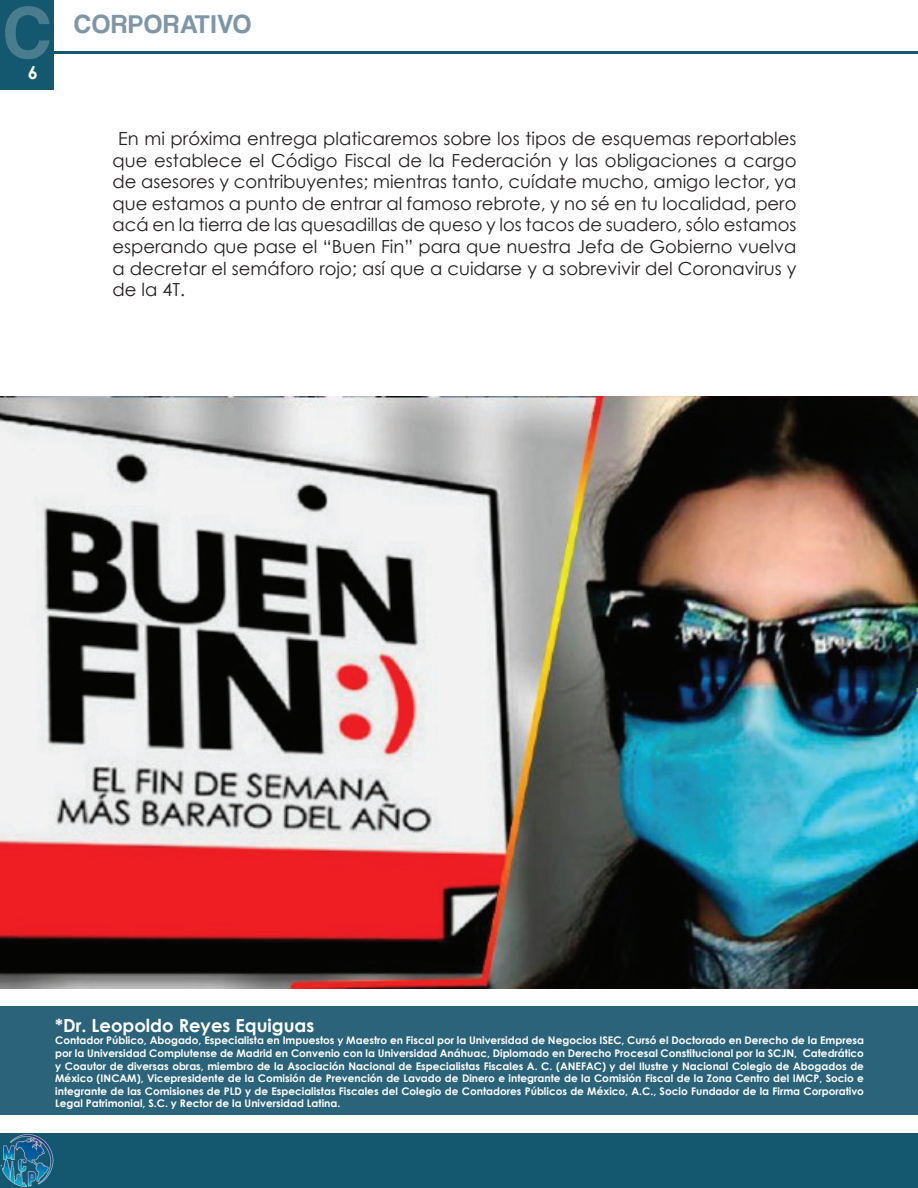
<style>
.page{position:relative;width:918px;height:1188px;background:#fff}
.page>*{position:absolute;margin:0;border:0;box-sizing:border-box;transform-origin:0 0}
.t1{font:75px "Coolvetica Rg";color:#497c8f}
.t2{font:27px "Coolvetica Rg";letter-spacing:.05em;color:#8096a7}
.t3{font:18px/21.6px "Century Gothic";color:#231f20;text-align:justify}
.t4{font:700 18px "Century Gothic";color:#fff}
.t5{font:700 10.5px/12.6px "Century Gothic";color:#fff;text-align:justify}
</style>
<div class="page">
<div style="left:0;top:1134px;width:918px;height:54px;background:#145870"></div>
<hr style="left:0;top:51px;width:918px;height:3px;background:#145870">
<div style="left:0;top:0;width:54px;height:90px;background:#145870"></div>
<img style="left:1px;top:1134px;width:53px;height:54px">
<div style="left:0;top:1007px;width:918px;height:108px;background:#2a637a"></div>
<img style="left:0;top:396px;width:918px;height:593px">
<h1 class="t1" style="left:4px;top:-12px;width:47px">C</h1>
<h3 class="t4" style="left:28px;top:59px;width:12px">6</h3>
<h2 class="t2" style="left:74px;top:8px;width:179px">CORPORATIVO</h2>
<p class="t3" style="left:112px;top:127px;width:686px;text-indent:6px">En mi próxima entrega platicaremos sobre los tipos de esquemas reportables que establece el Código Fiscal de la Federación y las obligaciones a cargo de asesores y contribuyentes; mientras tanto, cuídate mucho, amigo lector, ya que estamos a punto de entrar al famoso rebrote, y no sé en tu localidad, pero acá en la tierra de las quesadillas de queso y los tacos de suadero, sólo estamos esperando que pase el “Buen Fin” para que nuestra Jefa de Gobierno vuelva a decretar el semáforo rojo; así que a cuidarse y a sobrevivir del Coronavirus y de la 4T.</p>
<h3 class="t4" style="left:55px;top:1012px;width:261px">*Dr. Leopoldo Reyes Equiguas</h3>
<p class="t5" style="left:55px;top:1034px;width:810px">Contador Público, Abogado, Especialista en Impuestos y Maestro en Fiscal por la Universidad de Negocios ISEC, Cursó el Doctorado en Derecho de la Empresa por la Universidad Complutense de Madrid en Convenio con la Universidad Anáhuac, Diplomado en Derecho Procesal Constitucional por la SCJN, Catedrático y Coautor de diversas obras, miembro de la Asociación Nacional de Especialistas Fiscales A. C. (ANEFAC) y del Ilustre y Nacional Colegio de Abogados de México (INCAM), Vicepresidente de la Comisión de Prevención de Lavado de Dinero e integrante de la Comisión Fiscal de la Zona Centro del IMCP, Socio e integrante de las Comisiones de PLD y de Especialistas Fiscales del Colegio de Contadores Públicos de México, A.C., Socio Fundador de la Firma Corporativo Legal Patrimonial, S.C. y Rector de la Universidad Latina.</p>
</div>
